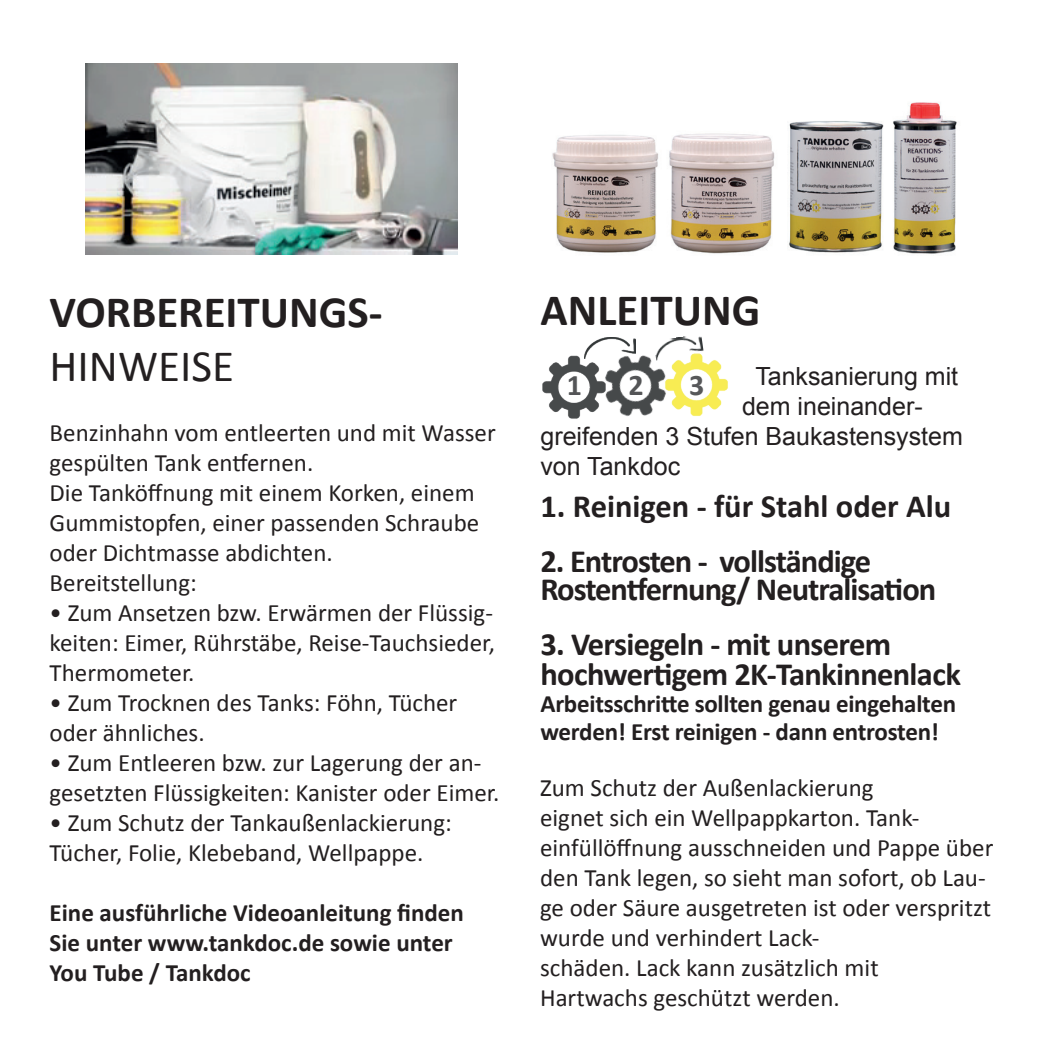
<style>
.page{position:relative;width:1049px;height:1049px;background:#fff}
.page>*{position:absolute;margin:0;border:0;box-sizing:border-box;transform-origin:0 0}
.t1{font:700 45px "Calibri";color:#231f20}
.t2{font:45px "Calibri";color:#231f20}
.t3{font:700 32.5px/27.5px "Calibri";letter-spacing:-.025em;color:#231f20}
.t4{font:700 32.5px "Calibri";color:#231f20}
.t5{font:700 30px "Calibri";color:#545557}
.t6{font:700 30px "Calibri";color:#57585a}
.t7{font:25px/30px "Calibri";color:#231f20}
.t8{font:700 25px/30px "Calibri";letter-spacing:-.01em;color:#231f20}
.t9{font:25px "Arial";color:#231f20}
</style>
<div class="page">
<img style="left:552px;top:102px;width:405px;height:152px">
<img style="left:85px;top:64px;width:372px;height:191px">
<img style="left:697px;top:360px;width:31px;height:56px">
<img style="left:542px;top:355px;width:36px;height:64px">
<img style="left:697px;top:336px;width:7px;height:24px">
<img style="left:578px;top:336px;width:119px;height:82px">
<h1 class="t1" style="left:50px;top:280px;width:334px">VORBEREITUNGS-</h1>
<h1 class="t2" style="left:50px;top:334px;width:186px">HINWEISE</h1>
<p class="t7" style="left:50px;top:417px;width:448px">Benzinhahn vom entleerten und mit Wasser gespülten Tank entfernen.<br>Die Tanköffnung mit einem Korken, einem<br>Gummistopfen, einer passenden Schraube oder Dichtmasse abdichten.<br>Bereitstellung:</p>
<p class="t7" style="left:50px;top:597px;width:447px;text-align:justify">• Zum Ansetzen bzw. Erwärmen der Flüssig&shy;keiten: Eimer, Rührstäbe, Reise-Tauchsieder, Thermometer.</p>
<p class="t7" style="left:50px;top:687px;width:409px">• Zum Trocknen des Tanks: Föhn, Tücher oder ähnliches.</p>
<p class="t7" style="left:50px;top:747px;width:451px">• Zum Entleeren bzw. zur Lagerung der an&shy;gesetzten Flüssigkeiten: Kanister oder Eimer.</p>
<p class="t7" style="left:50px;top:807px;width:404px">• Zum Schutz der Tankaußenlackierung:<br>Tücher, Folie, Klebeband, Wellpappe.</p>
<p class="t8" style="left:50px;top:896px;width:416px">Eine ausführliche Videoanleitung finden<br>Sie unter www.tankdoc.de sowie unter<br>You Tube / Tankdoc</p>
<h1 class="t1" style="left:540px;top:278px;width:221px">ANLEITUNG</h1>
<p class="t9" style="left:755px;top:360px;width:204px">Tanksanierung mit</p>
<p class="t9" style="left:742px;top:390px;width:182px">dem ineinander-</p>
<p class="t9" style="left:540px;top:420px;width:424px">greifenden 3 Stufen Baukastensystem</p>
<p class="t9" style="left:540px;top:450px;width:141px">von Tankdoc</p>
<h2 class="t4" style="left:540px;top:484px;width:412px">1. Reinigen - für Stahl oder Alu</h2>
<h2 class="t3" style="left:540px;top:547px;width:397px">2. Entrosten - vollständige<br>Rostentfernung/ Neutralisation</h2>
<h2 class="t3" style="left:540px;top:628px;width:422px;line-height:30px">3. Versiegeln - mit unserem hochwertigem 2K-Tankinnenlack</h2>
<p class="t8" style="left:540px;top:689px;width:417px;line-height:27.5px">Arbeitsschritte sollten genau eingehalten werden! Erst reinigen - dann entrosten!</p>
<p class="t7" style="left:540px;top:772px;width:455px">Zum Schutz der Außenlackierung<br>eignet sich ein Wellpappkarton. Tank&shy;einfüllöffnung ausschneiden und Pappe über den Tank legen, so sieht man sofort, ob Lau&shy;ge oder Säure ausgetreten ist oder verspritzt wurde und verhindert Lack-<br>schäden. Lack kann zusätzlich mit<br>Hartwachs geschützt werden.</p>
<p class="t5" style="left:567px;top:364px;width:17px">1</p>
<p class="t5" style="left:628px;top:364px;width:17px">2</p>
<p class="t6" style="left:689px;top:363px;width:17px">3</p>
</div>
